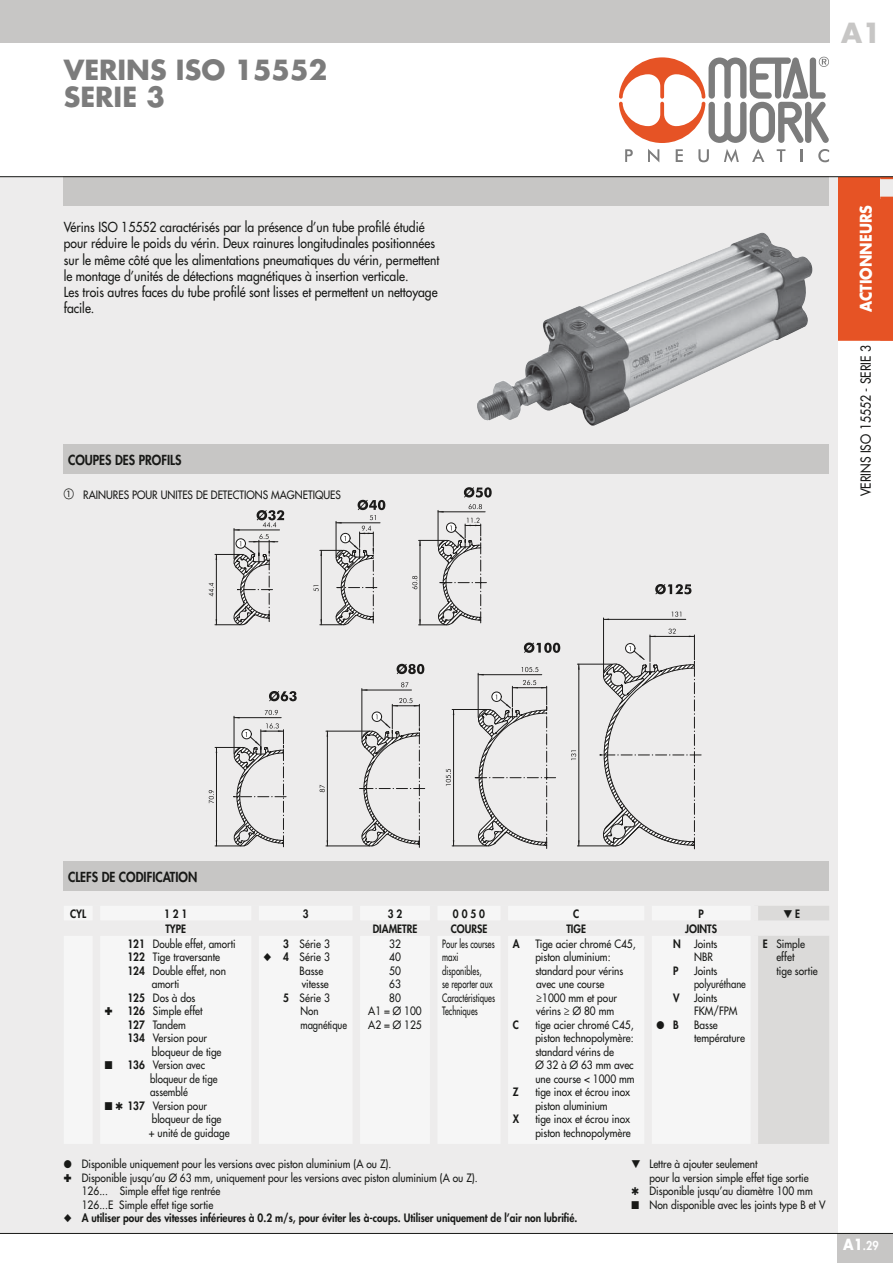
<style>
.page{position:relative;width:893px;height:1263px;background:#fff}
.page>*{position:absolute;margin:0;border:0;box-sizing:border-box;transform-origin:0 0}
.t1{font:700 27px/27px "Futura Std";color:#7c7c7c}
.t2{font:700 27px "Futura Std";color:#c7c6c5}
.t3{font:700 15.75px "Futura Std";color:#fff;scale:.9 1}
.t4{font:500 13.5px/16.2px "Futura Std";color:#181917;scale:.9 1}
.t5{font:800 13.5px "Futura Std";color:#181917;scale:.9 1}
.t6{font:800 12px "Futura Std";color:#fff;scale:.9 1}
.t7{font:500 11.25px/13.5px "Futura Std";color:#181917;scale:.9 1}
.t8{font:800 11.25px "Futura Std";color:#181917;scale:.9 1}
.t9{font:500 11.25px/13.5px "Futura Std";color:#181917;scale:.7 1}
.t10{font:500 11.25px "Futura Std";color:#181917;scale:.87 1}
.t11{font:500 11.25px "Futura Std";color:#181917;scale:.88 1}
.t12{font:500 11.25px "Futura Std";color:#181917;scale:.84 1}
.s1{font-family:"European Pi One";font-weight:400}
.s2{font-weight:800}
.s3{font-weight:700;font-size:15px}
</style>
<div class="page">
<div style="left:838px;top:1233px;width:55px;height:30px;background:#c7c6c5"></div>
<div style="left:0;top:0;width:829px;height:43px;background:#c7c6c5"></div>
<svg style="left:625px;top:149px;width:8px;height:13px"></svg>
<svg style="left:648px;top:149px;width:11px;height:13px"></svg>
<svg style="left:676px;top:149px;width:7px;height:13px"></svg>
<svg style="left:698px;top:149px;width:11px;height:13px"></svg>
<svg style="left:724px;top:149px;width:15px;height:13px"></svg>
<svg style="left:752px;top:149px;width:12px;height:13px"></svg>
<svg style="left:777px;top:149px;width:8px;height:13px"></svg>
<svg style="left:800px;top:149px;width:2px;height:13px"></svg>
<svg style="left:818px;top:149px;width:11px;height:13px"></svg>
<svg style="left:619px;top:57px;width:210px;height:86px"></svg>
<div style="left:838px;top:177px;width:55px;height:165px;background:#e65325"></div>
<hr style="left:838px;top:341px;width:55px;height:3px;background:#fff">
<div style="left:880px;top:178px;width:13px;height:20px;background:#edecec"></div>
<svg style="left:880px;top:197px;width:13px;height:2px"></svg>
<svg style="left:880px;top:177px;width:13px;height:2px"></svg>
<svg style="left:880px;top:340px;width:13px;height:1px"></svg>
<div style="left:0;top:176px;width:838px;height:1057px;background:#edecec"></div>
<div style="left:64px;top:176px;width:765px;height:30px;background:#c7c6c5"></div>
<div style="left:64px;top:444px;width:765px;height:30px;background:#c7c6c5"></div>
<div style="left:64px;top:861px;width:765px;height:30px;background:#c7c6c5"></div>
<svg style="left:655px;top:584px;width:36px;height:10px"></svg>
<svg style="left:524px;top:642px;width:36px;height:11px"></svg>
<svg style="left:397px;top:664px;width:27px;height:10px"></svg>
<svg style="left:269px;top:691px;width:28px;height:10px"></svg>
<svg style="left:464px;top:487px;width:28px;height:11px"></svg>
<hr style="left:603px;top:619px;width:83px;height:1px;background:#1c1b1a">
<hr style="left:603px;top:618px;width:1px;height:54px;background:#1c1b1a">
<svg style="left:671px;top:612px;width:10px;height:5px"></svg>
<hr style="left:579px;top:664px;width:1px;height:182px;background:#1c1b1a">
<hr style="left:577px;top:846px;width:37px;height:1px;background:#1c1b1a">
<hr style="left:577px;top:664px;width:34px;height:1px;background:#1c1b1a">
<svg style="left:578px;top:664px;width:2px;height:6px"></svg>
<svg style="left:578px;top:840px;width:2px;height:6px"></svg>
<svg style="left:571px;top:750px;width:5px;height:10px"></svg>
<svg style="left:592px;top:629px;width:109px;height:220px"></svg>
<hr style="left:453px;top:709px;width:1px;height:137px;background:#1c1b1a">
<hr style="left:452px;top:846px;width:35px;height:1px;background:#1c1b1a">
<hr style="left:452px;top:709px;width:35px;height:1px;background:#1c1b1a">
<svg style="left:446px;top:769px;width:5px;height:17px"></svg>
<svg style="left:475px;top:667px;width:81px;height:181px"></svg>
<hr style="left:327px;top:731px;width:1px;height:115px;background:#1c1b1a">
<hr style="left:326px;top:846px;width:44px;height:1px;background:#1c1b1a">
<hr style="left:326px;top:731px;width:44px;height:1px;background:#1c1b1a">
<svg style="left:320px;top:785px;width:5px;height:7px"></svg>
<hr style="left:362px;top:690px;width:49px;height:1px;background:#1c1b1a">
<hr style="left:362px;top:688px;width:1px;height:50px;background:#1c1b1a">
<svg style="left:401px;top:682px;width:7px;height:5px"></svg>
<svg style="left:359px;top:698px;width:66px;height:149px"></svg>
<svg style="left:209px;top:710px;width:77px;height:137px"></svg>
<svg style="left:314px;top:500px;width:71px;height:125px"></svg>
<svg style="left:209px;top:510px;width:75px;height:115px"></svg>
<svg style="left:412px;top:518px;width:74px;height:108px"></svg>
<hr style="left:438px;top:511px;width:47px;height:1px;background:#1c1b1a">
<hr style="left:438px;top:510px;width:1px;height:36px;background:#1c1b1a">
<svg style="left:469px;top:504px;width:13px;height:5px"></svg>
<img style="left:477px;top:233px;width:336px;height:193px">
<hr style="left:0;top:176px;width:893px;height:1px;background:#181917">
<hr style="left:0;top:1233px;width:893px;height:1px;background:#181917">
<div style="left:758px;top:906px;width:71px;height:238px;background:#dbdad9"></div>
<h1 class="t1" style="left:64px;top:58px;width:265px">VERINS ISO 15552<br>SERIE 3</h1>
<p class="t4" style="left:64px;top:220px;width:419px">Vérins ISO 15552 caractérisés par la présence d’un tube profilé étudié pour réduire le poids du vérin. Deux rainures longitudinales positionnées sur le même côté que les alimentations pneumatiques du vérin, permettent le montage d’unités de détections magnétiques à insertion verticale.<br>Les trois autres faces du tube profilé sont lisses et permettent un nettoyage facile.</p>
<p class="t5" style="left:68px;top:454px;width:128px">COUPES DES PROFILS</p>
<p class="t7" style="left:64px;top:489px;width:309px"><span class="s1">-</span> RAINURES POUR UNITES DE DETECTIONS MAGNETIQUES</p>
<h1 class="t2" style="left:841px;top:20px;width:41px">A1</h1>
<h2 class="t3" style="left:859px;top:312px;width:121px;rotate:-90deg">ACTIONNEURS</h2>
<p class="t4" style="left:859px;top:496px;width:170px;rotate:-90deg">VERINS ISO 15552 - SERIE 3</p>
<p class="t5" style="left:68px;top:870px;width:145px">CLEFS DE CODIFICATION</p>
<p class="t8" style="left:70px;top:908px;width:19px">CYL</p>
<p class="t8" style="left:164px;top:908px;width:28px">1 2 1</p>
<p class="t8" style="left:303px;top:908px;width:8px">3</p>
<p class="t8" style="left:388px;top:908px;width:18px">3 2</p>
<p class="t8" style="left:453px;top:908px;width:37px">0 0 5 0</p>
<p class="t8" style="left:573px;top:908px;width:8px">C</p>
<p class="t8" style="left:698px;top:908px;width:7px">P</p>
<p class="t8" style="left:795px;top:908px;width:7px">E</p>
<p class="t8" style="left:165px;top:923px;width:25px">TYPE</p>
<p class="t8" style="left:373px;top:923px;width:51px">DIAMETRE</p>
<p class="t8" style="left:451px;top:923px;width:42px">COURSE</p>
<p class="t8" style="left:566px;top:923px;width:23px">TIGE</p>
<p class="t8" style="left:685px;top:923px;width:37px">JOINTS</p>
<p class="t11" style="left:127px;top:938px;width:125px"><span class="s2">121</span> Double effet, amorti</p>
<p class="t7" style="left:127px;top:951px;width:105px"><span class="s2">122</span> Tige traversante</p>
<p class="t7" style="left:127px;top:965px;width:111px"><span class="s2">124</span> Double effet, non</p>
<p class="t7" style="left:152px;top:978px;width:32px">amorti</p>
<p class="t7" style="left:127px;top:992px;width:77px"><span class="s2">125</span> Dos à dos</p>
<p class="t7" style="left:127px;top:1005px;width:85px"><span class="s2">126</span> Simple effet</p>
<p class="t7" style="left:127px;top:1019px;width:66px"><span class="s2">127</span> Tandem</p>
<p class="t7" style="left:127px;top:1032px;width:90px"><span class="s2">134</span> Version pour</p>
<p class="t7" style="left:152px;top:1046px;width:79px">bloqueur de tige</p>
<p class="t10" style="left:127px;top:1060px;width:91px"><span class="s2">136</span> Version avec</p>
<p class="t10" style="left:150px;top:1073px;width:79px">bloqueur de tige</p>
<p class="t10" style="left:150px;top:1087px;width:45px">assemblé</p>
<p class="t7" style="left:149px;top:1100px;width:91px;text-indent:-33px">✔ <span class="s2">137</span> Version pour bloqueur de tige<br>+ unité de guidage</p>
<p class="t7" style="left:368px;top:938px;width:61px;text-align:center">32<br>40<br>50<br>63<br>80<br>A1 = Ø 100<br>A2 = Ø 125</p>
<p class="t9" style="left:442px;top:938px;width:77px">Pour les courses maxi disponibles,<br>se reporter aux<br>Caractéristiques<br>Techniques</p>
<p class="t8" style="left:513px;top:938px;width:9px">A</p>
<p class="t7" style="left:535px;top:938px;width:113px">Tige acier chromé C45, piston aluminium: standard pour vérins avec une course ≥1000 mm et pour vérins ≥ Ø 80 mm</p>
<p class="t7" style="left:776px;top:938px;width:48px;text-indent:-13px"><span class="s2">E</span> Simple effet<br>tige sortie</p>
<p class="t7" style="left:283px;top:938px;width:53px"><span class="s2">3</span> Série 3</p>
<p class="t7" style="left:283px;top:951px;width:53px"><span class="s2">4</span> Série 3</p>
<p class="t7" style="left:300px;top:965px;width:28px">Basse</p>
<p class="t7" style="left:302px;top:978px;width:32px">vitesse</p>
<p class="t7" style="left:283px;top:992px;width:53px"><span class="s2">5</span> Série 3</p>
<p class="t10" style="left:300px;top:1006px;width:22px">Non</p>
<p class="t12" style="left:300px;top:1019px;width:57px">magnétique</p>
<p class="t7" style="left:694px;top:938px;width:27px;text-indent:-21px"><span class="s2">N</span> Joints<br>NBR</p>
<p class="t8" style="left:673px;top:965px;width:7px">P</p>
<p class="t7" style="left:694px;top:965px;width:59px">Joints polyuréthane</p>
<p class="t8" style="left:673px;top:992px;width:9px">V</p>
<p class="t7" style="left:694px;top:992px;width:50px">Joints<br>FKM/FPM</p>
<p class="t8" style="left:673px;top:1019px;width:8px">B</p>
<p class="t7" style="left:694px;top:1019px;width:58px">Basse température</p>
<p class="t8" style="left:513px;top:1019px;width:8px">C</p>
<p class="t7" style="left:535px;top:1019px;width:112px">tige acier chromé C45, piston technopolymère: standard vérins de<br>Ø 32 à Ø 63 mm avec une course &lt; 1000 mm</p>
<p class="t8" style="left:513px;top:1087px;width:8px">Z</p>
<p class="t7" style="left:535px;top:1086px;width:107px">tige inox et écrou inox piston aluminium</p>
<p class="t8" style="left:513px;top:1114px;width:9px">X</p>
<p class="t7" style="left:535px;top:1113px;width:108px">tige inox et écrou inox piston technopolymère</p>
<p class="t7" style="left:82px;top:1158px;width:441px">Disponible uniquement pour les versions avec piston aluminium (A ou Z).<br>Disponible jusqu’au Ø 63 mm, uniquement pour les versions avec piston aluminium (A ou Z).<br>126... Simple effet tige rentrée<br>126...E Simple effet tige sortie</p>
<p class="t8" style="left:82px;top:1213px;width:552px">A utiliser pour des vitesses inférieures à 0.2 m/s, pour éviter les à-coups. Utiliser uniquement de l’air non lubrifié.</p>
<p class="t7" style="left:649px;top:1158px;width:178px">Lettre à ajouter seulement<br>pour la version simple effet tige sortie</p>
<p class="t7" style="left:649px;top:1185px;width:197px;text-indent:-18px">✔ Disponible jusqu’au diamètre 100 mm<br>Non disponible avec les joints type B et V</p>
<p class="t6" style="left:843px;top:1240px;width:41px"><span class="s3">A1</span>.29</p>
</div>
